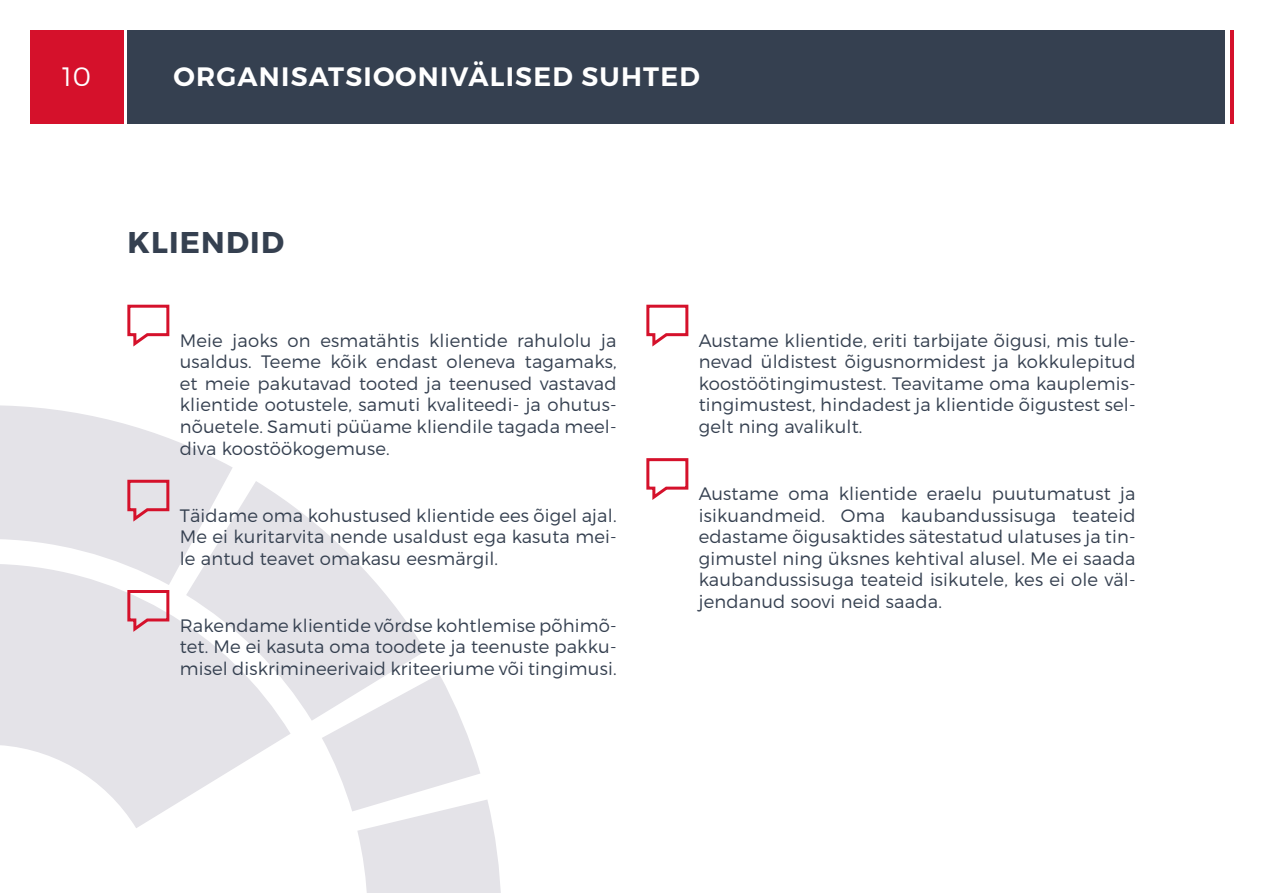
<style>
.page{position:relative;width:1263px;height:893px;background:#fff}
.page>*{position:absolute;margin:0;border:0;box-sizing:border-box;transform-origin:0 0}
.t1{font:700 30px "Montserrat";letter-spacing:.04em;color:#354050}
.t2{font:600 26.55px "Montserrat";letter-spacing:.045em;color:#fff}
.t3{font:300 26.55px "Montserrat";color:#fff}
.t4{font:300 18px/21.6px "Montserrat";letter-spacing:.01em;color:#354050;text-align:justify}
</style>
<div class="page">
<svg style="left:0;top:405px;width:501px;height:488px;fill:#e4e3e8"></svg>
<svg style="left:127px;top:304px;width:43px;height:43px"></svg>
<svg style="left:126px;top:478px;width:45px;height:46px;background:#e0b6bf"></svg>
<svg style="left:126px;top:588px;width:45px;height:47px"></svg>
<svg style="left:646px;top:304px;width:43px;height:43px"></svg>
<svg style="left:646px;top:458px;width:43px;height:42px"></svg>
<div style="left:30px;top:30px;width:93px;height:93px;background:#d5112b"></div>
<div style="left:127px;top:30px;width:1098px;height:93px;background:#354050"></div>
<svg style="left:1230px;top:30px;width:3px;height:93px"></svg>
<h2 class="t3" style="left:62px;top:61px;width:31px">10</h2>
<h2 class="t2" style="left:173px;top:60px;width:528px">ORGANISATSIOONIVÄLISED SUHTED</h2>
<h1 class="t1" style="left:128px;top:224px;width:158px">KLIENDID</h1>
<p class="t4" style="left:180px;top:329px;width:438px">Meie jaoks on esmatähtis klientide rahulolu ja usaldus. Teeme kõik endast oleneva tagamaks, et meie pakutavad tooted ja teenused vastavad klientide ootustele, samuti kvaliteedi- ja ohutus&shy;nõuetele. Samuti püüame kliendile tagada meel&shy;diva koostöökogemuse.</p>
<p class="t4" style="left:180px;top:504px;width:438px">Täidame oma kohustused klientide ees õigel ajal.<br>Me ei kuritarvita nende usaldust ega kasuta mei&shy;le antud teavet omakasu eesmärgil.</p>
<p class="t4" style="left:180px;top:614px;width:438px">Rakendame klientide võrdse kohtlemise põhimõ&shy;tet. Me ei kasuta oma toodete ja teenuste pakku&shy;misel diskrimineerivaid kriteeriume või tingimusi.</p>
<p class="t4" style="left:699px;top:329px;width:438px">Austame klientide, eriti tarbijate õigusi, mis tule&shy;nevad üldistest õigusnormidest ja kokkulepitud koostöötingimustest. Teavitame oma kauplemis&shy;tingimustest, hindadest ja klientide õigustest sel&shy;gelt ning avalikult.</p>
<p class="t4" style="left:699px;top:482px;width:438px">Austame oma klientide eraelu puutumatust ja isikuandmeid. Oma kaubandussisuga teateid edastame õigusaktides sätestatud ulatuses ja tin&shy;gimustel ning üksnes kehtival alusel. Me ei saada kaubandussisuga teateid isikutele, kes ei ole väl&shy;jendanud soovi neid saada.</p>
</div>
